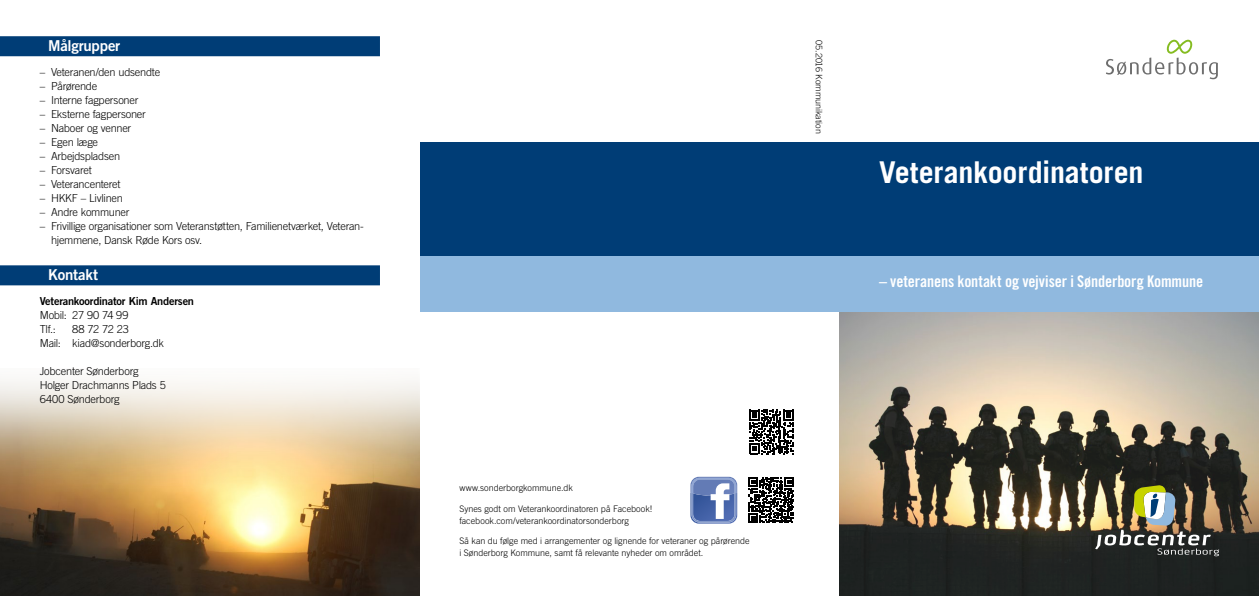
<style>
.page{position:relative;width:1259px;height:596px;background:#fff}
.page>*{position:absolute;margin:0;border:0;box-sizing:border-box;transform-origin:0 0}
.H1_-_RUBRIK_FORSIDE{font:700 30px "Trade Gothic LT Std";letter-spacing:-.005em;color:#fff}
.H2_-_UNDERRUBRIK_FOR{font:16px "Trade Gothic LT Std Bd Cn 20";letter-spacing:-.01em;color:#fff}
.H3_-_RUBRIK{font:15px "Trade Gothic LT Std Bd 2";letter-spacing:-.015em;color:#fff}
.P_-_BRØD{font:300 11px/14px "Trade Gothic LT Std";letter-spacing:-.02em;color:#000}
.P_-_BRØD-2{font:11px "Trade Gothic LT Std Bd 2";letter-spacing:-.02em;color:#000}
.P_-_BAGSIDETEKST{font:300 9px/12px "Trade Gothic LT Std";letter-spacing:-.005em;color:#000}
</style>
<div class="page">
<img style="left:839px;top:312px;width:420px;height:283px">
<div style="left:839px;top:255px;width:420px;height:57px;background:#90b9df"></div>
<div style="left:420px;top:255px;width:419px;height:57px;background:#90b9df"></div>
<div style="left:839px;top:142px;width:420px;height:113px;background:#003d76"></div>
<div style="left:420px;top:142px;width:419px;height:113px;background:#003d76"></div>
<img style="left:0;top:381px;width:420px;height:214px">
<svg style="left:749px;top:409px;width:44px;height:45px"></svg>
<svg style="left:748px;top:477px;width:46px;height:45px"></svg>
<div style="left:0;top:36px;width:380px;height:20px;background:#003d76"></div>
<div style="left:0;top:265px;width:380px;height:20px;background:#003d76"></div>
<svg style="left:690px;top:476px;width:47px;height:47px"></svg>
<svg style="left:1106px;top:40px;width:111px;height:39px"></svg>
<svg style="left:1095px;top:485px;width:124px;height:71px;background:#746f5a"></svg>
<h3 class="H3_-_RUBRIK" style="left:48px;top:36px;width:74px">Målgrupper</h3>
<p class="P_-_BRØD" style="left:40px;top:65px;width:122px">– Veteranen/den udsendte</p>
<p class="P_-_BRØD" style="left:40px;top:79px;width:59px">– Pårørende</p>
<p class="P_-_BRØD" style="left:40px;top:93px;width:100px">– Interne fagpersoner</p>
<p class="P_-_BRØD" style="left:40px;top:107px;width:108px">– Eksterne fagpersoner</p>
<p class="P_-_BRØD" style="left:40px;top:121px;width:93px">– Naboer og venner</p>
<p class="P_-_BRØD" style="left:40px;top:135px;width:60px">– Egen læge</p>
<p class="P_-_BRØD" style="left:40px;top:149px;width:82px">– Arbejdspladsen</p>
<p class="P_-_BRØD" style="left:40px;top:163px;width:54px">– Forsvaret</p>
<p class="P_-_BRØD" style="left:40px;top:177px;width:82px">– Veterancenteret</p>
<p class="P_-_BRØD" style="left:40px;top:191px;width:85px">– HKKF – Livlinen</p>
<p class="P_-_BRØD" style="left:40px;top:205px;width:91px">– Andre kommuner</p>
<p class="P_-_BRØD" style="left:51px;top:219px;width:314px;text-indent:-11px">– Frivillige organisationer som Veteranstøtten, Familienetværket, Veteran&shy;hjemmene, Dansk Røde Kors osv.</p>
<h3 class="H3_-_RUBRIK" style="left:48px;top:265px;width:51px">Kontakt</h3>
<p class="P_-_BRØD-2" style="left:40px;top:294px;width:156px">Veterankoordinator Kim Andersen</p>
<p class="P_-_BRØD" style="left:40px;top:308px;width:90px">Mobil: 27 90 74 99</p>
<p class="P_-_BRØD" style="left:40px;top:322px;width:18px">Tlf.:</p>
<p class="P_-_BRØD" style="left:72px;top:322px;width:58px">88 72 72 23</p>
<p class="P_-_BRØD" style="left:40px;top:336px;width:126px">Mail: kiad@sonderborg.dk</p>
<p class="P_-_BRØD" style="left:40px;top:364px;width:100px">Jobcenter Sønderborg</p>
<p class="P_-_BRØD" style="left:40px;top:378px;width:128px">Holger Drachmanns Plads 5</p>
<p class="P_-_BRØD" style="left:40px;top:392px;width:81px">6400 Sønderborg</p>
<p class="P_-_BAGSIDETEKST" style="left:825px;top:40px;width:96px;rotate:90deg">05.2016 Kommunikation</p>
<h1 class="H1_-_RUBRIK_FORSIDE" style="left:879px;top:154px;width:266px">Veterankoordinatoren</h1>
<h2 class="H2_-_UNDERRUBRIK_FOR" style="left:879px;top:271px;width:326px">– veteranens kontakt og vejviser i Sønderborg Kommune</h2>
<p class="P_-_BAGSIDETEKST" style="left:459px;top:481px;width:115px">www.sonderborgkommune.dk</p>
<p class="P_-_BAGSIDETEKST" style="left:459px;top:502px;width:194px">Synes godt om Veterankoordinatoren på Facebook! facebook.com/veterankoordinatorsonderborg</p>
<p class="P_-_BAGSIDETEKST" style="left:459px;top:534px;width:292px">Så kan du følge med i arrangementer og lignende for veteraner og pårørende i Sønderborg Kommune, samt få relevante nyheder om området.</p>
</div>
